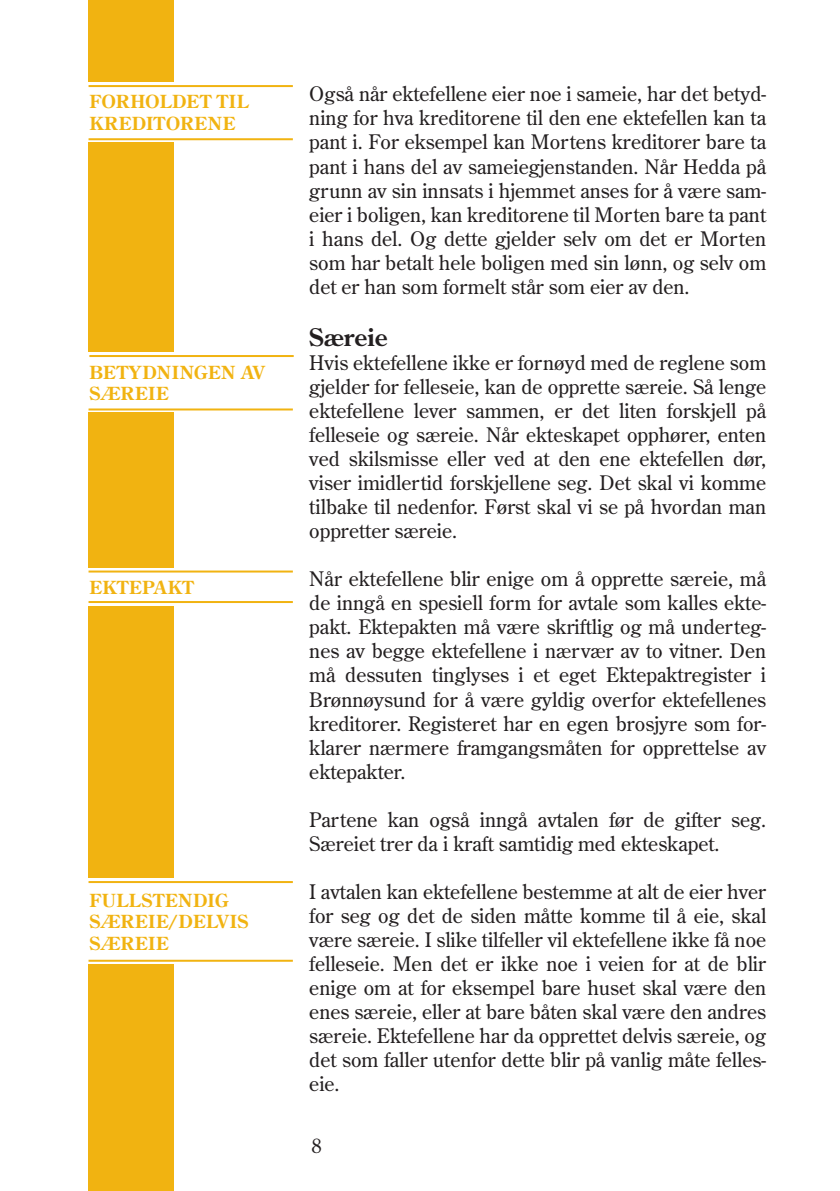
<style>
.page{position:relative;width:840px;height:1191px;background:#fff}
.page>*{position:absolute;margin:0;border:0;box-sizing:border-box;transform-origin:0 0}
.t1{font:700 24px "Century Old Style";color:#231f20}
.t2{font:20px/24px "Century Old Style";color:#231f20;text-align:justify}
.t3{font:700 18px/21.6px "Century Old Style";letter-spacing:.03em;color:#f1b311}
.t4{font:700 18px "Century Old Style";letter-spacing:.05em;color:#f1b311}
</style>
<div class="page">
<div style="left:88px;top:0;width:85px;height:1191px;background:#f1b311"></div>
<div style="left:84px;top:878px;width:211px;height:86px;background:#fff"></div>
<hr style="left:88px;top:881px;width:205px;height:2px;background:#f1b311">
<hr style="left:88px;top:959px;width:205px;height:2px;background:#f1b311">
<div style="left:84px;top:352px;width:195px;height:60px;background:#fff"></div>
<hr style="left:89px;top:355px;width:204px;height:2px;background:#f1b311">
<hr style="left:88px;top:408px;width:205px;height:2px;background:#f1b311">
<div style="left:84px;top:567px;width:195px;height:38px;background:#fff"></div>
<hr style="left:88px;top:570px;width:205px;height:2px;background:#f1b311">
<hr style="left:88px;top:601px;width:205px;height:2px;background:#f1b311">
<div style="left:84px;top:82px;width:212px;height:60px;background:#fff"></div>
<hr style="left:88px;top:85px;width:205px;height:2px;background:#f1b311">
<hr style="left:88px;top:138px;width:205px;height:2px;background:#f1b311">
<p class="t3" style="left:89px;top:91px;width:160px">FORHOLDET TIL<br>KREDITORENE</p>
<p class="t3" style="left:89px;top:361px;width:177px">BETYDNINGEN AV<br>SÆREIE</p>
<p class="t4" style="left:89px;top:575px;width:105px">EKTEPAKT</p>
<p class="t3" style="left:89px;top:889px;width:160px">FULLSTENDIG<br>SÆREIE/DELVIS<br>SÆREIE</p>
<p class="t2" style="left:309px;top:82px;width:458px">Også når ektefellene eier noe i sameie, har det betyd&shy;ning for hva kreditorene til den ene ektefellen kan ta pant i. For eksempel kan Mortens kreditorer bare ta pant i hans del av sameiegjenstanden. Når Hedda på grunn av sin innsats i hjemmet anses for å være sam&shy;eier i boligen, kan kreditorene til Morten bare ta pant i hans del. Og dette gjelder selv om det er Morten som har betalt hele boligen med sin lønn, og selv om det er han som formelt står som eier av den.</p>
<p class="t1" style="left:309px;top:322px;width:80px">Særeie</p>
<p class="t2" style="left:309px;top:350px;width:458px">Hvis ektefellene ikke er fornøyd med de reglene som gjelder for felleseie, kan de opprette særeie. Så lenge ektefellene lever sammen, er det liten forskjell på felleseie og særeie. Når ekteskapet opphører, enten ved skilsmisse eller ved at den ene ektefellen dør, viser imidlertid forskjellene seg. Det skal vi komme tilbake til nedenfor. Først skal vi se på hvordan man oppretter særeie.</p>
<p class="t2" style="left:309px;top:566px;width:458px">Når ektefellene blir enige om å opprette særeie, må de inngå en spesiell form for avtale som kalles ekte&shy;pakt. Ektepakten må være skriftlig og må underteg&shy;nes av begge ektefellene i nærvær av to vitner. Den må dessuten tinglyses i et eget Ektepaktregister i Brønnøysund for å være gyldig overfor ektefellenes kreditorer. Registeret har en egen brosjyre som for&shy;klarer nærmere framgangsmåten for opprettelse av ektepakter.</p>
<p class="t2" style="left:309px;top:806px;width:458px">Partene kan også inngå avtalen før de gifter seg.<br>Særeiet trer da i kraft samtidig med ekteskapet.</p>
<p class="t2" style="left:309px;top:878px;width:458px">I avtalen kan ektefellene bestemme at alt de eier hver for seg og det de siden måtte komme til å eie, skal være særeie. I slike tilfeller vil ektefellene ikke få noe felleseie. Men det er ikke noe i veien for at de blir enige om at for eksempel bare huset skal være den enes særeie, eller at bare båten skal være den andres særeie. Ektefellene har da opprettet delvis særeie, og det som faller utenfor dette blir på vanlig måte felles&shy;eie.</p>
<p class="t2" style="left:311px;top:1133px;width:11px">8</p>
</div>
